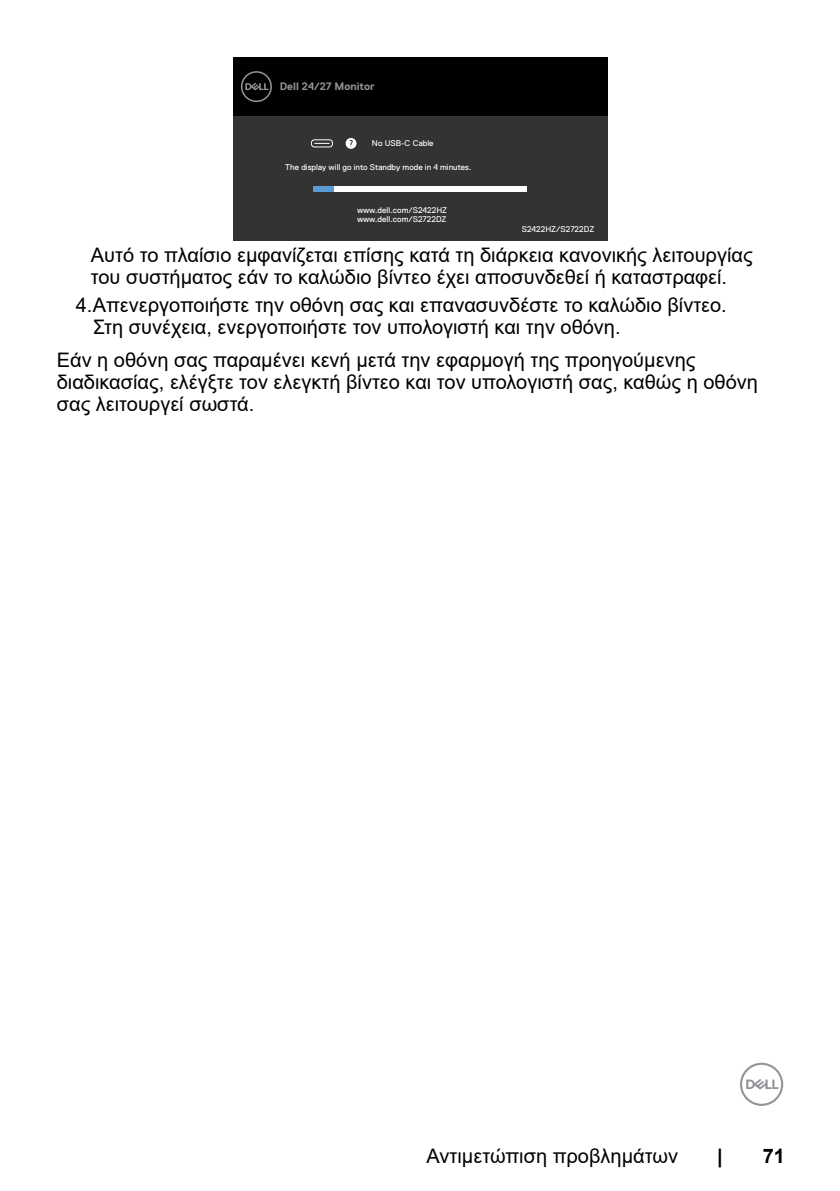
<style>
.page{position:relative;width:840px;height:1191px;background:#fff}
.page>*{position:absolute;margin:0;border:0;box-sizing:border-box;transform-origin:0 0}
.t1{font:20px/22px "Arial";color:#000}
.t2{font:700 20px "Arial";color:#000}
.t3{font:700 10.8px "Dell Replica";color:#939393}
.t4{font:8.4px/9.4px "Dell Replica";color:#fff}
</style>
<div class="page">
<svg style="left:740px;top:1062px;width:42px;height:44px"></svg>
<div style="left:233px;top:115px;width:373px;height:126px;background:#333"></div>
<div style="left:233px;top:57px;width:373px;height:58px;background:#000"></div>
<svg style="left:241px;top:71px;width:31px;height:31px"></svg>
<div style="left:313px;top:186px;width:213px;height:6px;background:#fff"></div>
<div style="left:313px;top:186px;width:21px;height:6px;background:#5b9bd5"></div>
<svg style="left:314px;top:143px;width:15px;height:1px"></svg>
<div style="left:311px;top:139px;width:22px;height:8px;border:1px solid #fff;border-radius:3px"></div>
<div style="left:345px;top:138px;width:11px;height:11px;background:#fff;border-radius:50%"></div>
<svg style="left:349px;top:140px;width:4px;height:7px"></svg>
<p class="t3" style="left:280px;top:80px;width:96px">Dell 24/27 Monitor</p>
<p class="t4" style="left:371px;top:138px;width:63px">No USB-C Cable</p>
<p class="t4" style="left:285px;top:162px;width:187px">The display will go into Standby mode in 4 minutes.</p>
<p class="t4" style="left:357px;top:205px;width:92px">www.dell.com/S2422HZ www.dell.com/S2722DZ</p>
<p class="t4" style="left:521px;top:224px;width:74px">S2422HZ/S2722DZ</p>
<p class="t1" style="left:91px;top:244px;width:663px">Αυτό το πλαίσιο εμφανίζεται επίσης κατά τη διάρκεια κανονικής λειτουργίας του συστήματος εάν το καλώδιο βίντεο έχει αποσυνδεθεί ή καταστραφεί.</p>
<p class="t1" style="left:93px;top:293px;width:635px;text-indent:-17px">4.Απενεργοποιήστε την οθόνη σας και επανασυνδέστε το καλώδιο βίντεο.<br>Στη συνέχεια, ενεργοποιήστε τον υπολογιστή και την οθόνη.</p>
<p class="t1" style="left:57px;top:349px;width:702px">Εάν η οθόνη σας παραμένει κενή μετά την εφαρμογή της προηγούμενης διαδικασίας, ελέγξτε τον ελεγκτή βίντεο και τον υπολογιστή σας, καθώς η οθόνη σας λειτουργεί σωστά.</p>
<p class="t1" style="left:426px;top:1144px;width:253px">Αντιμετώπιση προβλημάτων</p>
<p class="t2" style="left:716px;top:1141px;width:7px">|</p>
<p class="t2" style="left:762px;top:1141px;width:24px">71</p>
</div>
